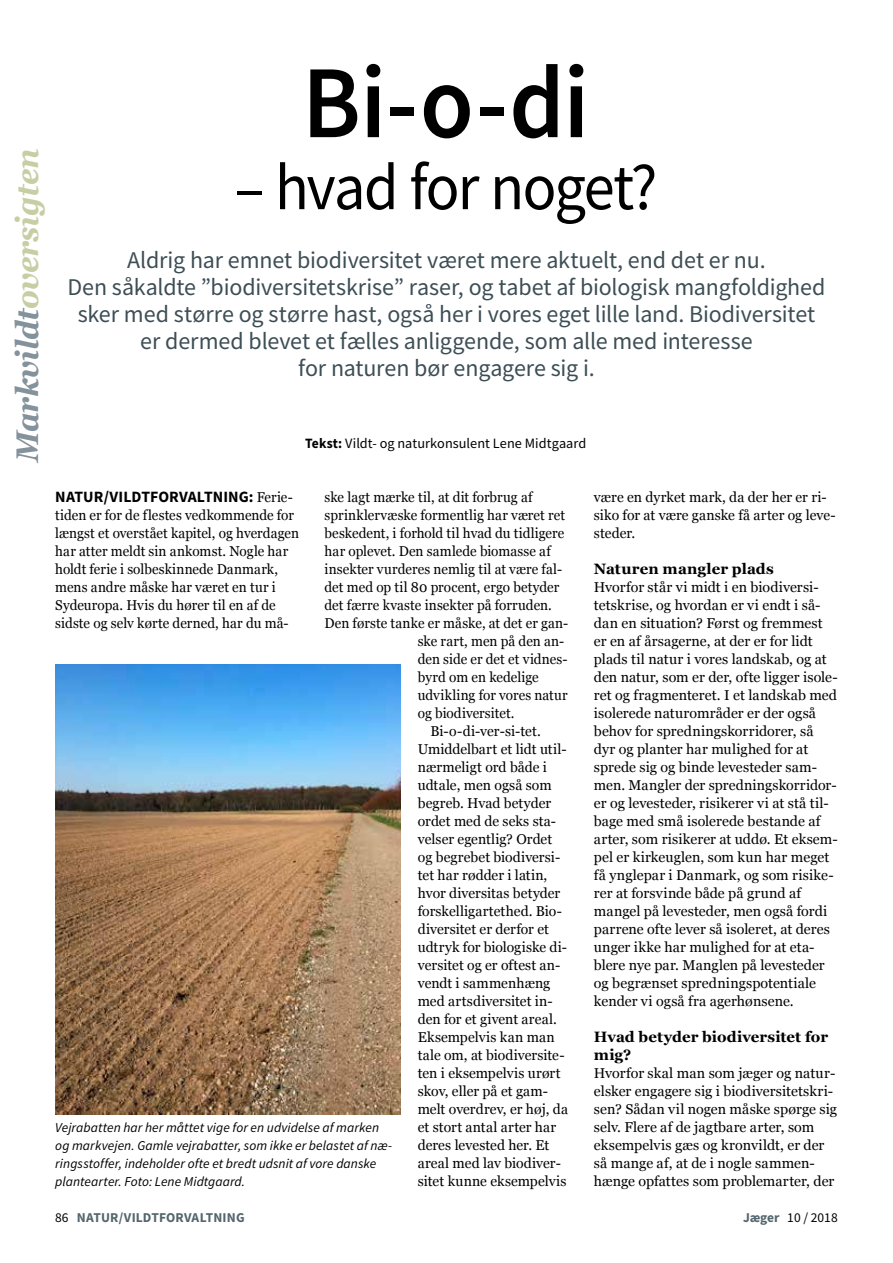
<style>
.page{position:relative;width:893px;height:1263px;background:#fff}
.page>*{position:absolute;margin:0;border:0;box-sizing:border-box;transform-origin:0 0}
.t1{font:600 103.5px "Source Sans Pro";color:#000;scale:.95 1}
.t2{font:66px "Source Sans Pro";letter-spacing:-.03em;color:#000;scale:.95 1}
.t3{font:italic 700 31.35px "Georgia";letter-spacing:-.015em;color:#c7cea4;scale:.95 1}
.t4{font:24px/27px "Source Sans Pro";letter-spacing:-.005em;color:#3d4e55;text-align:center}
.t5{font:700 15.75px "Source Sans Pro";letter-spacing:.005em;color:#000}
.t6{font:700 15px/18px "Georgia";letter-spacing:.005em;color:#000}
.t7{font:14.25px/18px "Georgia";color:#000}
.t8{font:14.25px/18px "Georgia";color:#000;scale:.95 1}
.t9{font:14.25px "Source Sans Pro";letter-spacing:.005em;color:#000}
.t10{font:italic 13.5px/18px "Source Sans Pro";letter-spacing:.005em;color:#000}
.t11{font:700 13.5px "Source Sans Pro";letter-spacing:.01em;color:#54656d}
.t12{font:13.5px "Source Sans Pro";color:#000}
.s1{color:#83929b}
.s2{font-weight:700}
.s3{font-family:"Georgia";font-weight:400;font-size:14.25px}
.s4{font-weight:400;color:#000}
.s5{font-weight:700;color:#54656d}
</style>
<div class="page">
<img style="left:55px;top:664px;width:346px;height:450px">
<h3 class="t3" style="left:7px;top:462px;width:331px;rotate:-90deg"><span class="s1">Markvildt</span>oversigten</h3>
<h1 class="t1" style="left:302px;top:35px;width:304px">Bi-o-di</h1>
<h2 class="t2" style="left:234px;top:145px;width:447px">– hvad for noget?</h2>
<p class="t4" style="left:67px;top:247px;width:760px">Aldrig har emnet biodiversitet været mere aktuelt, end det er nu.<br>Den såkaldte ”biodiversitetskrise” raser, og tabet af biologisk mangfoldighed sker med større og større hast, også her i vores eget lille land. Biodiversitet er dermed blevet et fælles anliggende, som alle med interesse<br>for naturen bør engagere sig i.</p>
<p class="t9" style="left:305px;top:435px;width:283px"><span class="s2">Tekst:</span> Vildt- og naturkonsulent Lene Midtgaard</p>
<p class="t5" style="left:55px;top:486px;width:239px">NATUR/VILDTFORVALTNING: <span class="s3">Ferie-</span></p>
<p class="t8" style="left:55px;top:507px;width:258px">tiden er for de flestes vedkommende for længst et overstået kapitel, og hverdagen har atter meldt sin ankomst. Nogle har holdt ferie i solbeskinnede Danmark, mens andre måske har været en tur i Sydeuropa. Hvis du hører til en af de sidste og selv kørte derned, har du må-</p>
<p class="t8" style="left:325px;top:489px;width:220px">ske lagt mærke til, at dit forbrug af</p>
<p class="t8" style="left:325px;top:507px;width:255px">sprinklervæske formentlig har været ret</p>
<p class="t8" style="left:325px;top:525px;width:254px">beskedent, i forhold til hvad du tidligere</p>
<p class="t8" style="left:325px;top:543px;width:240px">har oplevet. Den samlede biomasse af</p>
<p class="t8" style="left:325px;top:561px;width:252px">insekter vurderes nemlig til at være fal-</p>
<p class="t8" style="left:325px;top:579px;width:249px">det med op til 80 procent, ergo betyder</p>
<p class="t8" style="left:325px;top:597px;width:241px">det færre kvaste insekter på forruden.</p>
<p class="t8" style="left:325px;top:615px;width:258px">Den første tanke er måske, at det er gan-</p>
<p class="t8" style="left:418px;top:633px;width:156px">ske rart, men på den an-</p>
<p class="t8" style="left:418px;top:651px;width:159px">den side er det et vidnes-</p>
<p class="t8" style="left:418px;top:669px;width:129px">byrd om en kedelige</p>
<p class="t8" style="left:418px;top:687px;width:159px">udvikling for vores natur</p>
<p class="t8" style="left:418px;top:705px;width:103px">og biodiversitet.</p>
<p class="t7" style="left:431px;top:723px;width:112px">Bi-o-di-ver-si-tet.</p>
<p class="t7" style="left:418px;top:741px;width:150px">Umiddelbart et lidt util-</p>
<p class="t7" style="left:418px;top:759px;width:131px">nærmeligt ord både i</p>
<p class="t7" style="left:418px;top:777px;width:135px">udtale, men også som</p>
<p class="t7" style="left:418px;top:795px;width:135px">begreb. Hvad betyder</p>
<p class="t7" style="left:418px;top:813px;width:140px">ordet med de seks sta-</p>
<p class="t7" style="left:418px;top:831px;width:136px">velser egentlig? Ordet</p>
<p class="t7" style="left:418px;top:849px;width:144px">og begrebet biodiversi-</p>
<p class="t7" style="left:418px;top:867px;width:131px">tet har rødder i latin,</p>
<p class="t7" style="left:418px;top:885px;width:144px">hvor diversitas betyder</p>
<p class="t7" style="left:418px;top:903px;width:146px">forskelligartethed. Bio-</p>
<p class="t7" style="left:418px;top:921px;width:133px">diversitet er derfor et</p>
<p class="t7" style="left:418px;top:939px;width:151px">udtryk for biologiske di-</p>
<p class="t7" style="left:418px;top:957px;width:144px">versitet og er oftest an-</p>
<p class="t7" style="left:418px;top:975px;width:134px">vendt i sammenhæng</p>
<p class="t7" style="left:418px;top:993px;width:136px">med artsdiversitet in-</p>
<p class="t7" style="left:418px;top:1011px;width:141px">den for et givent areal.</p>
<p class="t7" style="left:418px;top:1029px;width:138px">Eksempelvis kan man</p>
<p class="t7" style="left:418px;top:1047px;width:148px">tale om, at biodiversite-</p>
<p class="t7" style="left:418px;top:1065px;width:144px">ten i eksempelvis urørt</p>
<p class="t7" style="left:418px;top:1083px;width:132px">skov, eller på et gam-</p>
<p class="t7" style="left:418px;top:1101px;width:152px">melt overdrev, er høj, da</p>
<p class="t7" style="left:418px;top:1119px;width:140px">et stort antal arter har</p>
<p class="t7" style="left:418px;top:1137px;width:133px">deres levested her. Et</p>
<p class="t7" style="left:418px;top:1155px;width:145px">areal med lav biodiver-</p>
<p class="t7" style="left:418px;top:1173px;width:150px">sitet kunne eksempelvis</p>
<p class="t10" style="left:55px;top:1119px;width:338px">Vejrabatten har her måttet vige for en udvidelse af marken og markvejen. Gamle vejrabatter, som ikke er belastet af næ&shy;ringsstoffer, indeholder ofte et bredt udsnit af vore danske plantearter. Foto: Lene Midtgaard.</p>
<p class="t7" style="left:594px;top:489px;width:243px">være en dyrket mark, da der her er ri&shy;siko for at være ganske få arter og leve&shy;steder.</p>
<p class="t6" style="left:594px;top:560px;width:181px">Naturen mangler plads</p>
<p class="t7" style="left:594px;top:579px;width:245px">Hvorfor står vi midt i en biodiversi&shy;tetskrise, og hvordan er vi endt i så&shy;dan en situation? Først og fremmest er en af årsagerne, at der er for lidt plads til natur i vores landskab, og at den natur, som er der, ofte ligger isole&shy;ret og fragmenteret. I et landskab med isolerede naturområder er der også behov for spredningskorridorer, så dyr og planter har mulighed for at sprede sig og binde levesteder sam&shy;men. Mangler der spredningskorridor&shy;er og levesteder, risikerer vi at stå til&shy;bage med små isolerede bestande af arter, som risikerer at uddø. Et eksem&shy;pel er kirkeuglen, som kun har meget få ynglepar i Danmark, og som risike&shy;rer at forsvinde både på grund af mangel på levesteder, men også fordi parrene ofte lever så isoleret, at deres unger ikke har mulighed for at eta&shy;blere nye par. Manglen på levesteder og begrænset spredningspotentiale kender vi også fra agerhønsene.</p>
<p class="t6" style="left:594px;top:1028px;width:236px">Hvad betyder biodiversitet for mig?</p>
<p class="t7" style="left:594px;top:1065px;width:245px">Hvorfor skal man som jæger og natur&shy;elsker engagere sig i biodiversitetskri&shy;sen? Sådan vil nogen måske spørge sig selv. Flere af de jagtbare arter, som eksempelvis gæs og kronvildt, er der så mange af, at de i nogle sammen&shy;hænge opfattes som problemarter, der</p>
<p class="t11" style="left:55px;top:1208px;width:191px"><span class="s4">86</span> NATUR/VILDTFORVALTNING</p>
<p class="t12" style="left:743px;top:1209px;width:96px"><span class="s5">Jæger</span> 10 / 2018</p>
</div>
